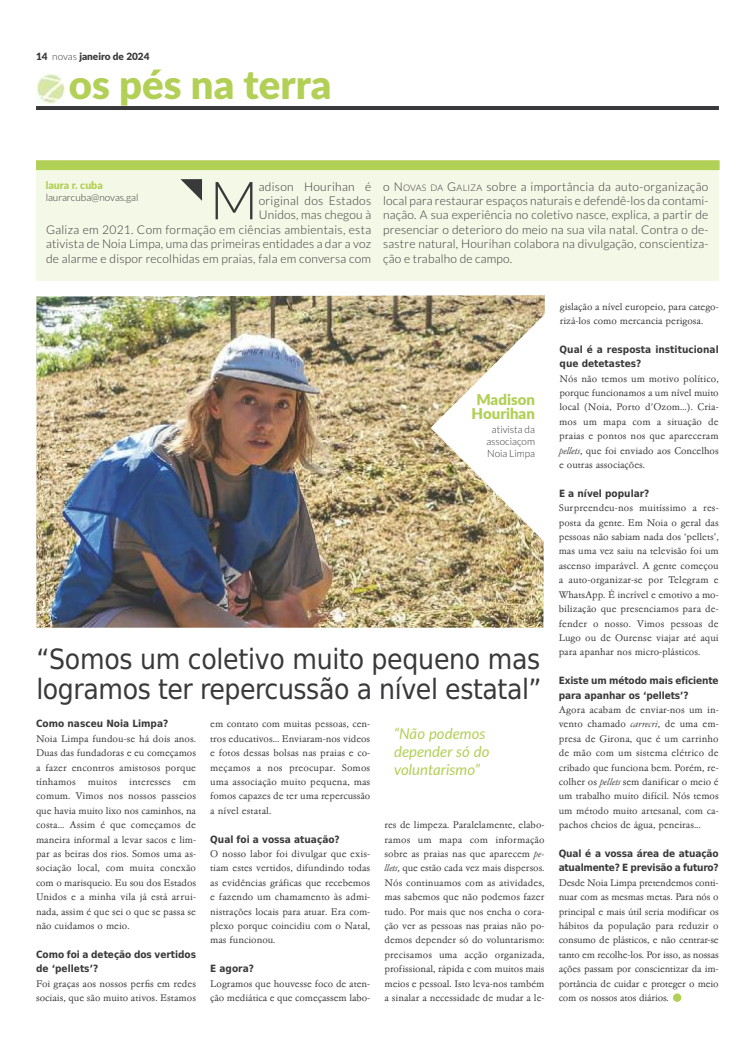
<style>
.page{position:relative;width:755px;height:1049px;background:#fff}
.page>*{position:absolute;margin:0;border:0;box-sizing:border-box;transform-origin:0 0}
.t1{font:300 52.7px "Lato";color:#39383a}
.t2{font:900 40px "Lato";color:#b2cf56}
.t3{font:28px/30px "DejaVu Sans Condensed";letter-spacing:-.015em;color:#39383a}
.t4{font:italic 15px/18px "Lato";color:#b2cf56}
.t5{font:900 15px/14px "Lato";color:#b2cf56;text-align:center}
.t6{font:300 12px/14.4px "Lato";letter-spacing:.015em;color:#39383a;text-align:right}
.t7{font:900 10.5px "Lato";color:#b2cf56}
.t8{font:300 10px/14.4px "Garamond No 4 TOT";color:#39383a;text-align:justify}
.t9{font:700 10px/14.4px "DejaVu Sans Condensed";letter-spacing:-.005em;color:#39383a}
.t10{font:700 10px/14.4px "DejaVu Sans Condensed";letter-spacing:-.025em;color:#39383a}
.t11{font:300 10px/12px "Lato";color:#39383a;text-align:center}
.t12{font:900 10px "Lato";color:#39383a}
.s1{font-weight:300}
.s2{font-size:9px}
.s3{font-style:italic}
</style>
<div class="page">
<img style="left:36px;top:75px;width:28px;height:28px">
<hr style="left:36px;top:106px;width:682px;height:4px;background:#39383a">
<img style="left:36px;top:295px;width:508px;height:333px">
<div style="left:36px;top:171px;width:681px;height:110px;background:#f4f8e6"></div>
<div style="left:36px;top:160px;width:683px;height:10px;background:#b2cf56"></div>
<svg style="left:180px;top:179px;width:22px;height:22px"></svg>
<svg style="left:430px;top:313px;width:115px;height:231px"></svg>
<svg style="left:672px;top:993px;width:8px;height:9px"></svg>
<p class="t12" style="left:36px;top:50px;width:115px">14 <span class="s1">novas</span> janeiro de 2024</p>
<h2 class="t2" style="left:69px;top:62px;width:264px">os pés na terra</h2>
<p class="t7" style="left:46px;top:179px;width:59px">laura r. cuba</p>
<p class="t11" style="left:46px;top:192px;width:94px">laurarcuba@novas.gal</p>
<p class="t6" style="left:46px;top:179px;width:326px">adison Hourihan é<br>original dos Estados<br>Unidos, mas chegou à<br>Galiza em 2021. Com formação em ciências ambientais, esta ativista de Noia Limpa, uma das primeiras entidades a dar a voz de alarme e dispor recolhidas em praias, fala em conversa com</p>
<p class="t6" style="left:383px;top:179px;width:326px;text-align:justify">o N<span class="s2">OVAS DA</span> G<span class="s2">ALIZA</span> sobre a importância da auto-organização local para restaurar espaços naturais e defendê-los da contami&shy;nação. A sua experiência no coletivo nasce, explica, a partir de presenciar o deterioro do meio na sua vila natal. Contra o de&shy;sastre natural, Hourihan colabora na divulgação, conscientiza&shy;ção e trabalho de campo.</p>
<h1 class="t1" style="left:210px;top:170px;width:49px">M</h1>
<h3 class="t5" style="left:471px;top:393px;width:65px">Madison hourihan</h3>
<p class="t11" style="left:486px;top:424px;width:50px">ativista da associaçom<br>Noia Limpa</p>
<h3 class="t3" style="left:36px;top:644px;width:506px">“Somos um coletivo muito pequeno mas logramos ter repercussão a nível estatal”</h3>
<p class="t9" style="left:36px;top:717px;width:134px">Como nasceu Noia Limpa?</p>
<p class="t8" style="left:36px;top:731px;width:161px">Noia Limpa fundou-se há dois anos.<br>Duas das fundadoras e eu começamos a fazer encontros amistosos porque tínhamos muitos interesses em comum. Vimos nos nossos passeios que havia muito lixo nos caminhos, na costa… Assim é que começamos de maneira informal a levar sacos e lim&shy;par as beiras dos rios. Somos uma as&shy;sociação local, com muita conexão com o marisqueio. Eu sou dos Estados Unidos e a minha vila já está arrui&shy;nada, assim é que sei o que se passa se não cuidamos o meio.</p>
<p class="t9" style="left:36px;top:947px;width:161px">Como foi a deteção dos vertidos de ‘pellets’?</p>
<p class="t8" style="left:36px;top:976px;width:161px">Foi graças aos nossos perfis em redes sociais, que são muito ativos. Estamos</p>
<p class="t8" style="left:210px;top:717px;width:161px">em contato com muitas pessoas, cen&shy;tros educativos… Enviaram-nos videos e fotos dessas bolsas nas praias e co&shy;meçamos a nos preocupar. Somos uma associação muito pequena, mas fomos capazes de ter uma repercussão a nível estatal.</p>
<p class="t9" style="left:210px;top:832px;width:131px">Qual foi a vossa atuação?</p>
<p class="t8" style="left:210px;top:846px;width:161px">O nosso labor foi divulgar que exis&shy;tiam estes vertidos, difundindo todas as evidências gráficas que recebemos e fazendo um chamamento às admi&shy;nistrações locais para atuar. Era com&shy;plexo porque coincidiu com o Natal, mas funcionou.</p>
<p class="t9" style="left:210px;top:961px;width:45px">E agora?</p>
<p class="t8" style="left:210px;top:976px;width:161px">Logramos que houvesse foco de aten&shy;ção mediática e que começassem labo-</p>
<h3 class="t4" style="left:394px;top:724px;width:97px">“Não podemos depender só do voluntarismo”</h3>
<p class="t8" style="left:384px;top:817px;width:161px">res de limpeza. Paralelamente, elabo&shy;ramos um mapa com informação sobre as praias nas que aparecem <span class="s3">pe&shy;llets</span>, que estão cada vez mais dispersos.<br>Nós continuamos com as atividades, mas sabemos que não podemos fazer tudo. Por mais que nos encha o cora&shy;ção ver as pessoas nas praias não po&shy;demos depender só do voluntarismo: precisamos uma acção organizada, profissional, rápida e com muitos mais meios e pessoal. Isto leva-nos também a sinalar a necessidade de mudar a le-</p>
<p class="t8" style="left:559px;top:299px;width:160px">gislação a nível europeio, para catego&shy;rizá-los como mercancia perigosa.</p>
<p class="t9" style="left:559px;top:342px;width:160px">Qual é a resposta institucional que detetastes?</p>
<p class="t8" style="left:558px;top:371px;width:161px">Nós não temos um motivo político, porque funcionamos a um nível muito local (Noia, Porto d'Ozom…). Cria&shy;mos um mapa com a situação de praias e pontos nos que apareceram <span class="s3">pellets</span>, que foi enviado aos Concelhos e outras associações.</p>
<p class="t9" style="left:558px;top:486px;width:92px">E a nível popular?</p>
<p class="t8" style="left:558px;top:501px;width:161px">Surpreendeu-nos muitíssimo a res&shy;posta da gente. Em Noia o geral das pessoas não sabiam nada dos ‘pellets’, mas uma vez saiu na televisão foi um ascenso imparável. A gente começou a auto-organizar-se por Telegram e WhatsApp. É incrível e emotivo a mo&shy;bilização que presenciamos para de&shy;fender o nosso. Vimos pessoas de Lugo ou de Ourense viajar até aqui para apanhar nos micro-plásticos.</p>
<p class="t9" style="left:558px;top:673px;width:161px">Existe um método mais eficiente para apanhar os ‘pellets’?</p>
<p class="t8" style="left:558px;top:702px;width:161px">Agora acabam de enviar-nos um in&shy;vento chamado <span class="s3">carrecri</span>, de uma em&shy;presa de Girona, que é um carrinho de mão com um sistema elétrico de cribado que funciona bem. Porém, re&shy;colher os <span class="s3">pellets</span> sem danificar o meio é um trabalho muito difícil. Nós temos um método muito artesanal, com ca&shy;pachos cheios de água, peneiras...</p>
<p class="t10" style="left:558px;top:846px;width:161px">Qual é a vossa área de atuação atualmente? E previsão a futuro?</p>
<p class="t8" style="left:558px;top:875px;width:161px">Desde Noia Limpa pretendemos conti&shy;nuar com as mesmas metas. Para nós o principal e mais útil seria modificar os hábitos da população para reduzir o consumo de plásticos, e não centrar-se tanto em recolhe-los. Por isso, as nossas ações passam por conscientizar da im&shy;portância de cuidar e proteger o meio com os nossos atos diários.</p>
</div>
